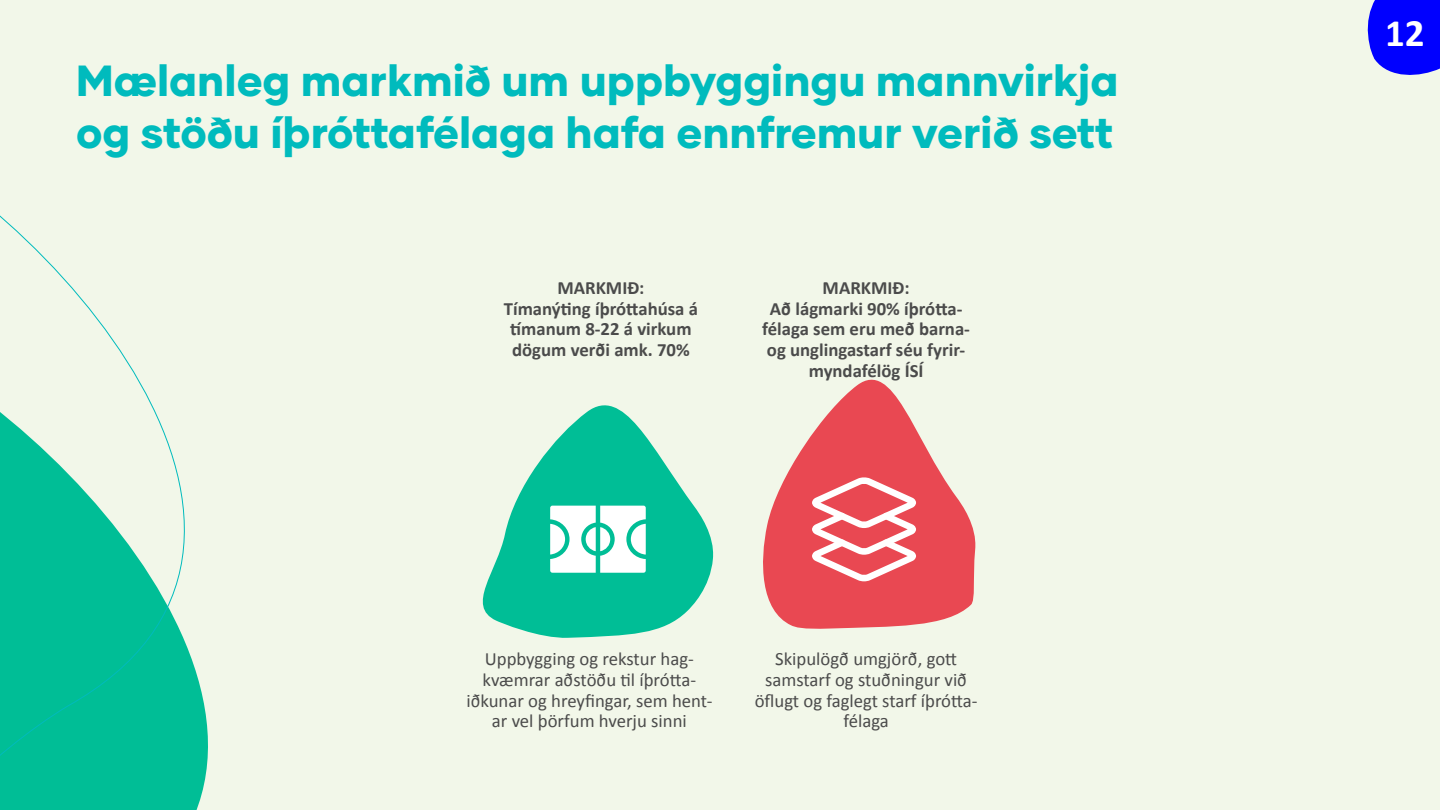
<style>
.page{position:relative;width:1440px;height:810px;background:#f2f7e9}
.page>*{position:absolute;margin:0;border:0;box-sizing:border-box;transform-origin:0 0}
.t1{font:800 43.5px/52.2px "Gilmer";color:#00bbbd}
.t2{font:700 39px "Calibri";color:#fff}
.t3{font:18.75px/20.7px "Calibri";color:#4b4b4b;text-align:center}
.t4{font:700 18.75px/20.7px "Calibri";color:#4b4b4b;text-align:center}
</style>
<div class="page">
<svg style="left:1367px;top:0;width:73px;height:75px;background:#1717fc"></svg>
<svg style="left:763px;top:379px;width:213px;height:250px;fill:#e94852"></svg>
<svg style="left:482px;top:405px;width:232px;height:233px;fill:#00be96"></svg>
<svg style="left:550px;top:506px;width:96px;height:67px;background:#cff2eb"></svg>
<svg style="left:812px;top:477px;width:104px;height:104px;background:#f08289"></svg>
<svg style="left:0;top:215px;width:208px;height:595px"></svg>
<h1 class="t1" style="left:76px;top:54px;width:1044px">Mælanleg markmið um uppbyggingu mannvirkja og stöðu íþróttafélaga hafa ennfremur verið sett</h1>
<p class="t4" style="left:504px;top:276px;width:196px">MARKMIÐ:<br>Tímanýting íþróttahúsa á tímanum 8-22 á virkum dögum verði amk. 70%</p>
<p class="t4" style="left:762px;top:276px;width:209px">MARKMIÐ:<br>Að lágmarki 90% íþrótta&shy;félaga sem eru með barna&shy;og unglingastarf séu fyrir&shy;myndafélög ÍSÍ</p>
<p class="t3" style="left:466px;top:648px;width:248px">Uppbygging og rekstur hag&shy;kvæmrar aðstöðu til íþrótta&shy;iðkunar og hreyfingar, sem hent&shy;ar vel þörfum hverju sinni</p>
<p class="t3" style="left:755px;top:648px;width:224px">Skipulögð umgjörð, gott samstarf og stuðningur við öflugt og faglegt starf íþrótta&shy;félaga</p>
<h2 class="t2" style="left:1385px;top:9px;width:41px">12</h2>
</div>
